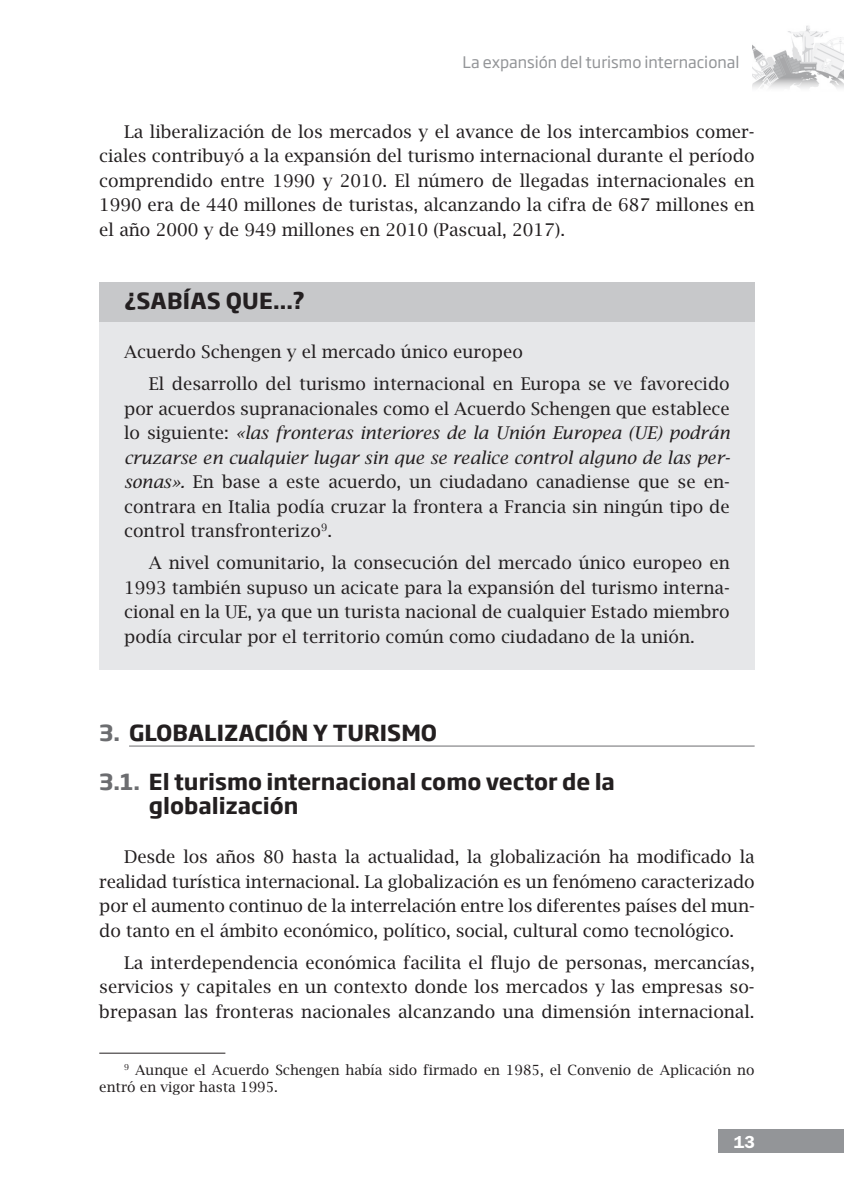
<style>
.page{position:relative;width:844px;height:1191px;background:#fff}
.page>*{position:absolute;margin:0;border:0;box-sizing:border-box;transform-origin:0 0}
.t1{font:700 21.88px/24.5px "Soho Gothic Pro";color:#231f20}
.t2{font:17.5px/24.5px "Lucida Bright";color:#231f20;text-align:justify}
.t3{font:600 17.5px "Franklin Gothic";color:#fff}
.t4{font:15.75px "Soho Gothic Pro";color:#939598}
.t5{font:14px/16.8px "Lucida Bright";color:#231f20}
.s1{font-style:italic}
.s2{color:#6c6d70}
</style>
<div class="page">
<div style="left:718px;top:1129px;width:125px;height:24px;background:#939598"></div>
<img style="left:752px;top:25px;width:91px;height:63px">
<div style="left:99px;top:282px;width:655px;height:41px;background:#c7c8ca"></div>
<div style="left:99px;top:323px;width:655px;height:347px;background:#e6e7e9"></div>
<hr style="left:129px;top:745px;width:625px;height:1px;background:#6c6d70">
<hr style="left:99px;top:1052px;width:126px;height:1px;background:#231f20">
<p class="t4" style="left:462px;top:50px;width:278px">La expansión del turismo internacional</p>
<p class="t2" style="left:99px;top:119px;width:656px;text-indent:25px">La liberalización de los mercados y el avance de los intercambios comer&shy;ciales contribuyó a la expansión del turismo internacional durante el período comprendido entre 1990 y 2010. El número de llegadas internacionales en 1990 era de 440 millones de turistas, alcanzando la cifra de 687 millones en el año 2000 y de 949 millones en 2010 (Pascual, 2017).</p>
<p class="t1" style="left:124px;top:287px;width:182px">¿Sabías que...?</p>
<p class="t2" style="left:149px;top:336px;width:582px;line-height:31.8px;text-indent:-25px">Acuerdo Schengen y el mercado único europeo<br>El desarrollo del turismo internacional en Europa se ve favorecido</p>
<p class="t2" style="left:124px;top:396px;width:607px">por acuerdos supranacionales como el Acuerdo Schengen que establece lo siguiente: <span class="s1">«las fronteras interiores de la Unión Europea (UE) podrán cruzarse en cualquier lugar sin que se realice control alguno de las per&shy;sonas».</span> En base a este acuerdo, un ciudadano canadiense que se en&shy;contrara en Italia podía cruzar la frontera a Francia sin ningún tipo de control transfronterizo<sup>9</sup>.</p>
<p class="t2" style="left:124px;top:550px;width:607px;text-indent:25px">A nivel comunitario, la consecución del mercado único europeo en 1993 también supuso un acicate para la expansión del turismo interna&shy;cional en la ue , ya que un turista nacional de cualquier Estado miembro podía circular por el territorio común como ciudadano de la unión.</p>
<p class="t1" style="left:99px;top:719px;width:339px"><span class="s2">3.</span> GLOBALIZACIÓN Y TURISMO</p>
<p class="t1" style="left:149px;top:768px;width:467px;text-indent:-50px"><span class="s2">3.1.</span> El turismo internacional como vector de la globalización</p>
<p class="t2" style="left:99px;top:844px;width:656px;text-indent:25px">Desde los años 80 hasta la actualidad, la globalización ha modificado la realidad turística internacional. La globalización es un fenómeno caracterizado por el aumento continuo de la interrelación entre los diferentes países del mun&shy;do tanto en el ámbito económico, político, social, cultural como tecnológico.</p>
<p class="t2" style="left:99px;top:950px;width:656px;text-indent:25px">La interdependencia económica facilita el flujo de personas, mercancías, servicios y capitales en un contexto donde los mercados y las empresas so&shy;brepasan las fronteras nacionales alcanzando una dimensión internacional.</p>
<p class="t5" style="left:99px;top:1061px;width:656px;text-indent:25px"><sup>9</sup> Aunque el Acuerdo Schengen había sido firmado en 1985, el Convenio de Aplicación no entró en vigor hasta 1995.</p>
<p class="t3" style="left:733px;top:1131px;width:22px">13</p>
</div>
